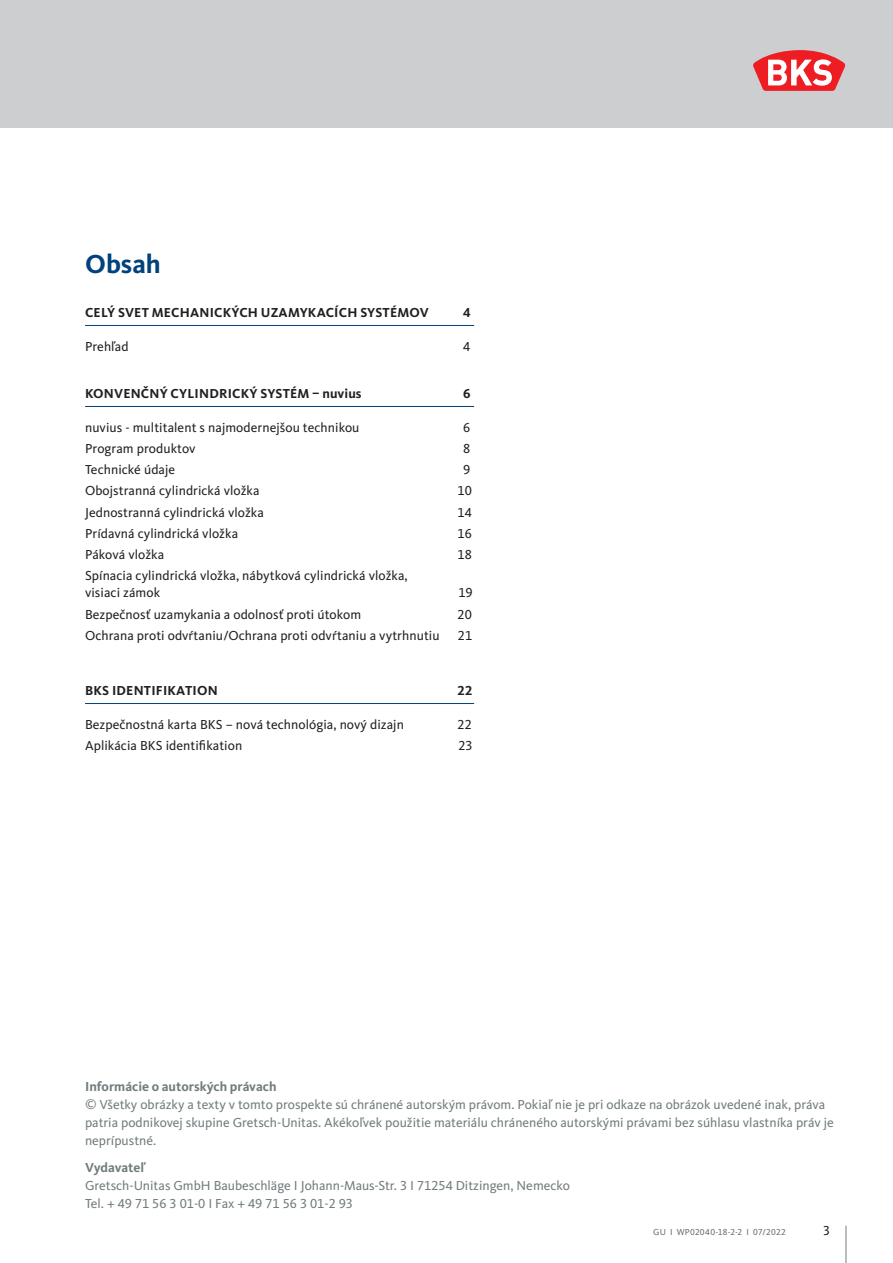
<style>
.page{position:relative;width:893px;height:1263px;background:#fff}
.page>*{position:absolute;margin:0;border:0;box-sizing:border-box;transform-origin:0 0}
.t1{font:700 27px "Kievit Pro";color:#00427d}
.t2{font:13.5px/17px "Kievit Pro";letter-spacing:.005em;color:#231f20}
.Kleingedrucktes{font:13.5px/18px "Kievit Pro";color:#727c7e}
.t3{font:700 13.5px "Kievit Pro";letter-spacing:.015em;color:#231f20}
.t4{font:9px "Kievit Pro";letter-spacing:.025em;color:#6c6d70}
.s1{font-weight:700}
</style>
<div class="page">
<div style="left:0;top:0;width:893px;height:128px;background:#cdced0"></div>
<svg style="left:753px;top:50px;width:92px;height:41px"></svg>
<hr style="left:846px;top:1226px;width:1px;height:37px;background:#727c7e">
<hr style="left:85px;top:325px;width:389px;height:1px;background:#00427d">
<hr style="left:85px;top:406px;width:389px;height:1px;background:#00427d">
<hr style="left:85px;top:703px;width:389px;height:1px;background:#00427d">
<p class="t1" style="left:85px;top:248px;width:77px">Obsah</p>
<p class="t3" style="left:85px;top:304px;width:345px">CELÝ SVET MECHANICKÝCH UZAMYKACÍCH SYSTÉMOV</p>
<p class="t3" style="left:463px;top:304px;width:9px">4</p>
<p class="t2" style="left:85px;top:338px;width:45px">Prehľad</p>
<p class="t2" style="left:463px;top:338px;width:9px">4</p>
<p class="t3" style="left:85px;top:385px;width:278px">KONVENČNÝ CYLINDRICKÝ SYSTÉM – nuvius</p>
<p class="t3" style="left:463px;top:385px;width:9px">6</p>
<p class="t2" style="left:85px;top:419px;width:276px">nuvius - multitalent s najmodernejšou technikou</p>
<p class="t2" style="left:463px;top:419px;width:9px">6</p>
<p class="t2" style="left:85px;top:440px;width:112px">Program produktov</p>
<p class="t2" style="left:463px;top:440px;width:9px">8</p>
<p class="t2" style="left:85px;top:461px;width:92px">Technické údaje</p>
<p class="t2" style="left:463px;top:461px;width:9px">9</p>
<p class="t2" style="left:85px;top:482px;width:176px">Obojstranná cylindrická vložka</p>
<p class="t2" style="left:457px;top:482px;width:16px">10</p>
<p class="t2" style="left:85px;top:504px;width:180px">Jednostranná cylindrická vložka</p>
<p class="t2" style="left:457px;top:504px;width:16px">14</p>
<p class="t2" style="left:85px;top:525px;width:155px">Prídavná cylindrická vložka</p>
<p class="t2" style="left:457px;top:525px;width:16px">16</p>
<p class="t2" style="left:85px;top:546px;width:81px">Páková vložka</p>
<p class="t2" style="left:457px;top:546px;width:16px">18</p>
<p class="t2" style="left:85px;top:567px;width:324px">Spínacia cylindrická vložka, nábytková cylindrická vložka, visiaci zámok</p>
<p class="t2" style="left:458px;top:584px;width:16px">19</p>
<p class="t2" style="left:85px;top:606px;width:278px">Bezpečnosť uzamykania a odolnosť proti útokom</p>
<p class="t2" style="left:457px;top:606px;width:16px">20</p>
<p class="t2" style="left:85px;top:627px;width:356px">Ochrana proti odvŕtaniu/Ochrana proti odvŕtaniu a vytrhnutiu</p>
<p class="t2" style="left:458px;top:627px;width:16px">21</p>
<p class="t3" style="left:85px;top:682px;width:134px">BKS IDENTIFIKATION</p>
<p class="t3" style="left:457px;top:682px;width:17px">22</p>
<p class="t2" style="left:85px;top:716px;width:320px">Bezpečnostná karta BKS – nová technológia, nový dizajn</p>
<p class="t2" style="left:457px;top:716px;width:16px">22</p>
<p class="t2" style="left:85px;top:737px;width:159px">Aplikácia BKS identifikation</p>
<p class="t2" style="left:458px;top:737px;width:16px">23</p>
<p class="Kleingedrucktes" style="left:85px;top:1077px;width:750px"><span class="s1">Informácie o autorských právach<br></span>© Všetky obrázky a texty v tomto prospekte sú chránené autorským právom. Pokiaľ nie je pri odkaze na obrázok uvedené inak, práva patria podnikovej skupine Gretsch-Unitas. Akékoľvek použitie materiálu chráneného autorskými právami bez súhlasu vlastníka práv je neprípustné.</p>
<p class="Kleingedrucktes" style="left:85px;top:1158px;width:486px"><span class="s1">Vydavateľ<br></span>Gretsch-Unitas GmbH Baubeschläge I Johann-Maus-Str. 3 I 71254 Ditzingen, Nemecko<br>Tel. + 49 71 56 3 01-0 I Fax + 49 71 56 3 01-2 93</p>
<p class="t4" style="left:653px;top:1226px;width:134px">GU І WP02040-18-2-2 І 07/2022</p>
<p class="t2" style="left:824px;top:1222px;width:8px">3</p>
</div>
